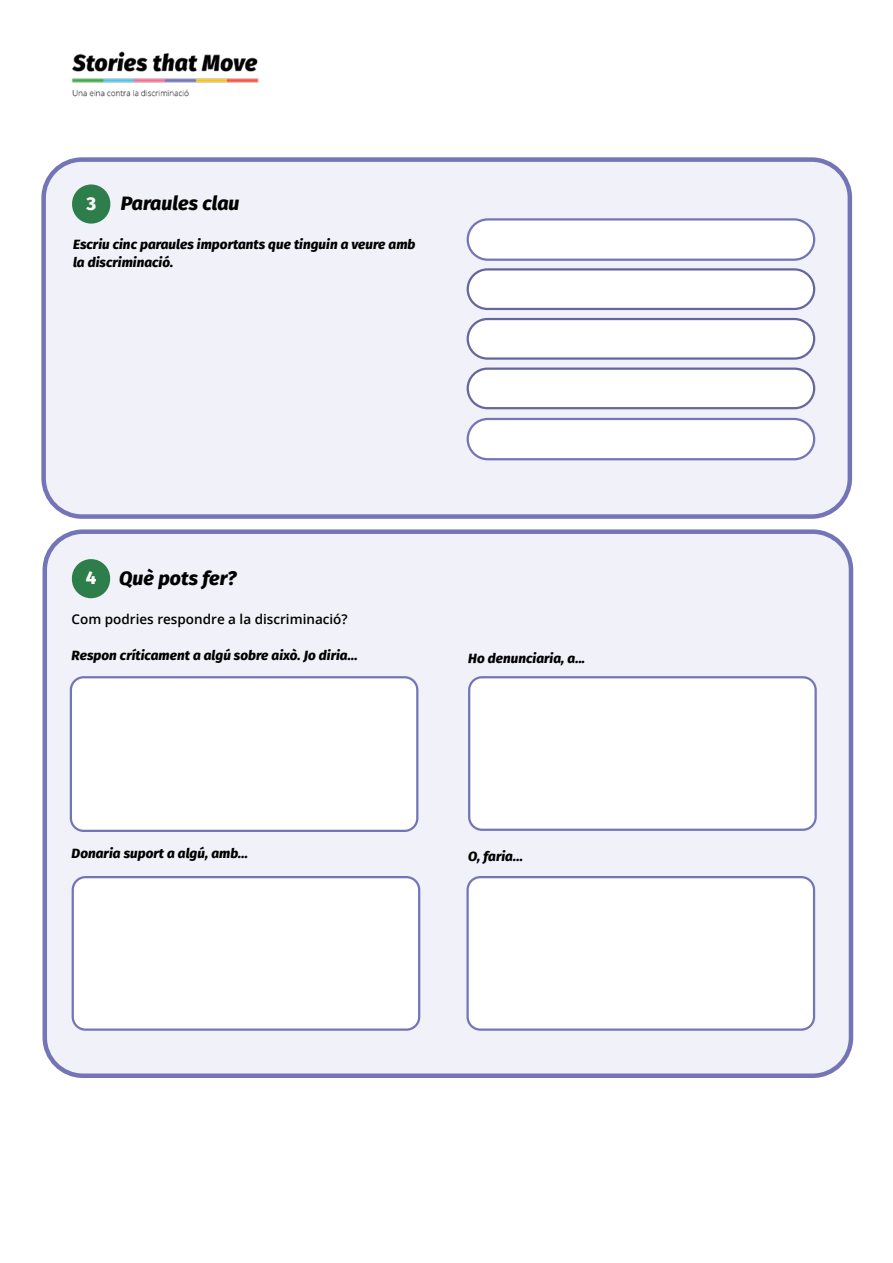
<style>
.page{position:relative;width:893px;height:1263px;background:#fff}
.page>*{position:absolute;margin:0;border:0;box-sizing:border-box;transform-origin:0 0}
.t1{font:italic 800 19.5px "Fira Sans";letter-spacing:.005em;color:#000}
.t2{font:800 18.45px "Fira Sans";color:#fff}
.t3{font:italic 800 13.5px/18px "Fira Sans";letter-spacing:.005em;color:#000}
.t4{font:600 13.5px "Open Sans";color:#000}
</style>
<div class="page">
<img style="left:72px;top:51px;width:187px;height:46px">
<div style="left:45px;top:532px;width:806px;height:544px;background:#f1f1f9;border-radius:38px"></div>
<div style="left:43px;top:529px;width:810px;height:549px;border:4px solid #7375b6;border-radius:38px"></div>
<div style="left:44px;top:160px;width:806px;height:356px;background:#f1f1f9;border-radius:38px"></div>
<div style="left:41px;top:157px;width:811px;height:362px;border:4px solid #7375b6;border-radius:38px"></div>
<div style="left:468px;top:319px;width:346px;height:40px;background:#fff;border-radius:20px"></div>
<div style="left:467px;top:318px;width:348px;height:42px;border:2px solid #64669d;border-radius:20px"></div>
<div style="left:469px;top:677px;width:347px;height:153px;background:#fff;border-radius:13px"></div>
<div style="left:468px;top:676px;width:349px;height:155px;border:2px solid #7375b6;border-radius:13px"></div>
<div style="left:73px;top:877px;width:346px;height:152px;background:#fff;border-radius:13px"></div>
<div style="left:72px;top:876px;width:348px;height:155px;border:2px solid #7375b6;border-radius:13px"></div>
<div style="left:468px;top:877px;width:346px;height:152px;background:#fff;border-radius:13px"></div>
<div style="left:466px;top:876px;width:349px;height:155px;border:2px solid #7375b6;border-radius:13px"></div>
<div style="left:72px;top:184px;width:38px;height:40px;background:#2d7e4b;border-radius:19px"></div>
<div style="left:72px;top:559px;width:38px;height:39px;background:#2d7e4b;border-radius:19px"></div>
<div style="left:468px;top:219px;width:346px;height:41px;background:#fff;border-radius:20px"></div>
<div style="left:467px;top:218px;width:348px;height:43px;border:2px solid #7375b6;border-radius:20px"></div>
<div style="left:468px;top:419px;width:346px;height:40px;background:#fff;border-radius:20px"></div>
<div style="left:467px;top:418px;width:348px;height:42px;border:2px solid #7375b6;border-radius:20px"></div>
<div style="left:468px;top:269px;width:346px;height:40px;background:#fff;border-radius:20px"></div>
<div style="left:467px;top:268px;width:348px;height:42px;border:2px solid #64669d;border-radius:20px"></div>
<div style="left:468px;top:369px;width:346px;height:39px;background:#fff;border-radius:20px"></div>
<div style="left:467px;top:367px;width:348px;height:42px;border:2px solid #64669d;border-radius:20px"></div>
<div style="left:71px;top:677px;width:346px;height:154px;background:#fff;border-radius:13px"></div>
<div style="left:70px;top:676px;width:348px;height:156px;border:2px solid #7375b6;border-radius:13px"></div>
<h1 class="t1" style="left:121px;top:186px;width:120px">Paraules clau</h1>
<p class="t3" style="left:73px;top:234px;width:344px">Escriu cinc paraules importants que tinguin a veure amb la discriminació.</p>
<h2 class="t2" style="left:86px;top:187px;width:11px">3</h2>
<h1 class="t1" style="left:119px;top:561px;width:119px">Què pots fer?</h1>
<p class="t4" style="left:72px;top:610px;width:278px">Com podries respondre a la discriminació?</p>
<p class="t3" style="left:72px;top:645px;width:287px">Respon críticament a algú sobre això. Jo diria...</p>
<h2 class="t2" style="left:86px;top:562px;width:12px">4</h2>
<p class="t3" style="left:72px;top:843px;width:178px">Donaria suport a algú, amb...</p>
<p class="t3" style="left:468px;top:648px;width:118px">Ho denunciaria, a...</p>
<p class="t3" style="left:468px;top:846px;width:56px">O, faria...</p>
</div>
